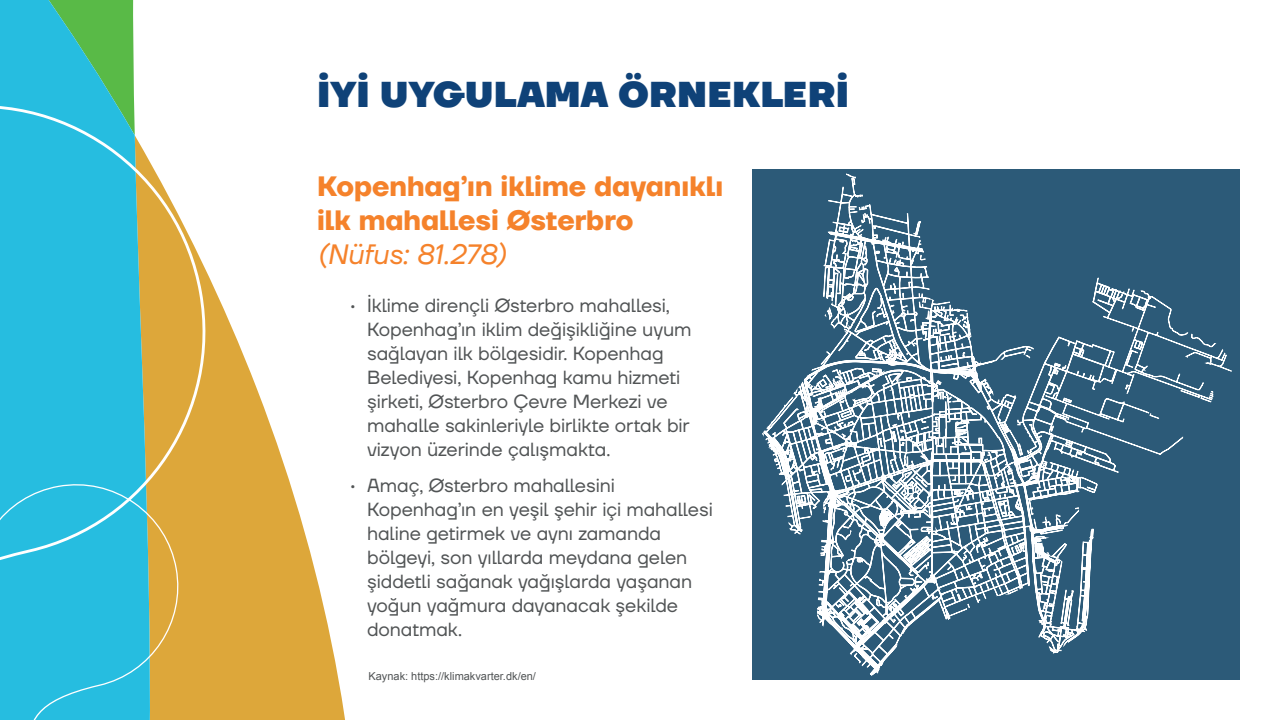
<style>
.page{position:relative;width:1280px;height:720px;background:#fff}
.page>*{position:absolute;margin:0;border:0;box-sizing:border-box;transform-origin:0 0}
.t1{font:900 36px "TT Firs Neue";color:#0f4278}
.t2{font:700 28px/34px "TT Firs Neue";color:#f5822b}
.t3{font:italic 28px "TT Firs Neue";letter-spacing:-.01em;color:#f5822b}
.t4{font:19px/24px "TT Firs Neue";letter-spacing:-.005em;color:#515455}
.t5{font:11px "Arial";color:#515455}
</style>
<div class="page">
<div style="left:752px;top:169px;width:488px;height:511px;background:#2c5a78"></div>
<svg style="left:1209px;top:391px;width:4px;height:8px"></svg>
<svg style="left:1168px;top:306px;width:48px;height:41px"></svg>
<svg style="left:846px;top:174px;width:10px;height:11px"></svg>
<svg style="left:762px;top:194px;width:397px;height:482px"></svg>
<svg style="left:223px;top:307px;width:122px;height:413px;fill:#dda73a"></svg>
<svg style="left:0;top:0;width:134px;height:98px;background:#3bbca4"></svg>
<svg style="left:0;top:98px;width:223px;height:622px;background:#7abeaf"></svg>
<svg style="left:0;top:481px;width:186px;height:239px;background:#4fbac0"></svg>
<h1 class="t1" style="left:317px;top:70px;width:533px">İYİ UYGULAMA ÖRNEKLERİ</h1>
<h2 class="t2" style="left:317px;top:169px;width:408px">Kopenhag’ın iklime dayanıklı ilk mahallesi Østerbro</h2>
<h2 class="t3" style="left:317px;top:235px;width:190px">(Nüfus: 81.278)</h2>
<p class="t4" style="left:367px;top:293px;width:326px;text-indent:-18px">• İklime dirençli Østerbro mahallesi, Kopenhag’ın iklim değişikliğine uyum sağlayan ilk bölgesidir. Kopenhag Belediyesi, Kopenhag kamu hizmeti şirketi, Østerbro Çevre Merkezi ve mahalle sakinleriyle birlikte ortak bir vizyon üzerinde çalışmakta.</p>
<p class="t4" style="left:367px;top:473px;width:347px;text-indent:-18px">• Amaç, Østerbro mahallesini<br>Kopenhag’ın en yeşil şehir içi mahallesi haline getirmek ve aynı zamanda bölgeyi, son yıllarda meydana gelen şiddetli sağanak yağışlarda yaşanan yoğun yağmura dayanacak şekilde donatmak.</p>
<p class="t5" style="left:368px;top:669px;width:169px">Kaynak: https://klimakvarter.dk/en/</p>
</div>
